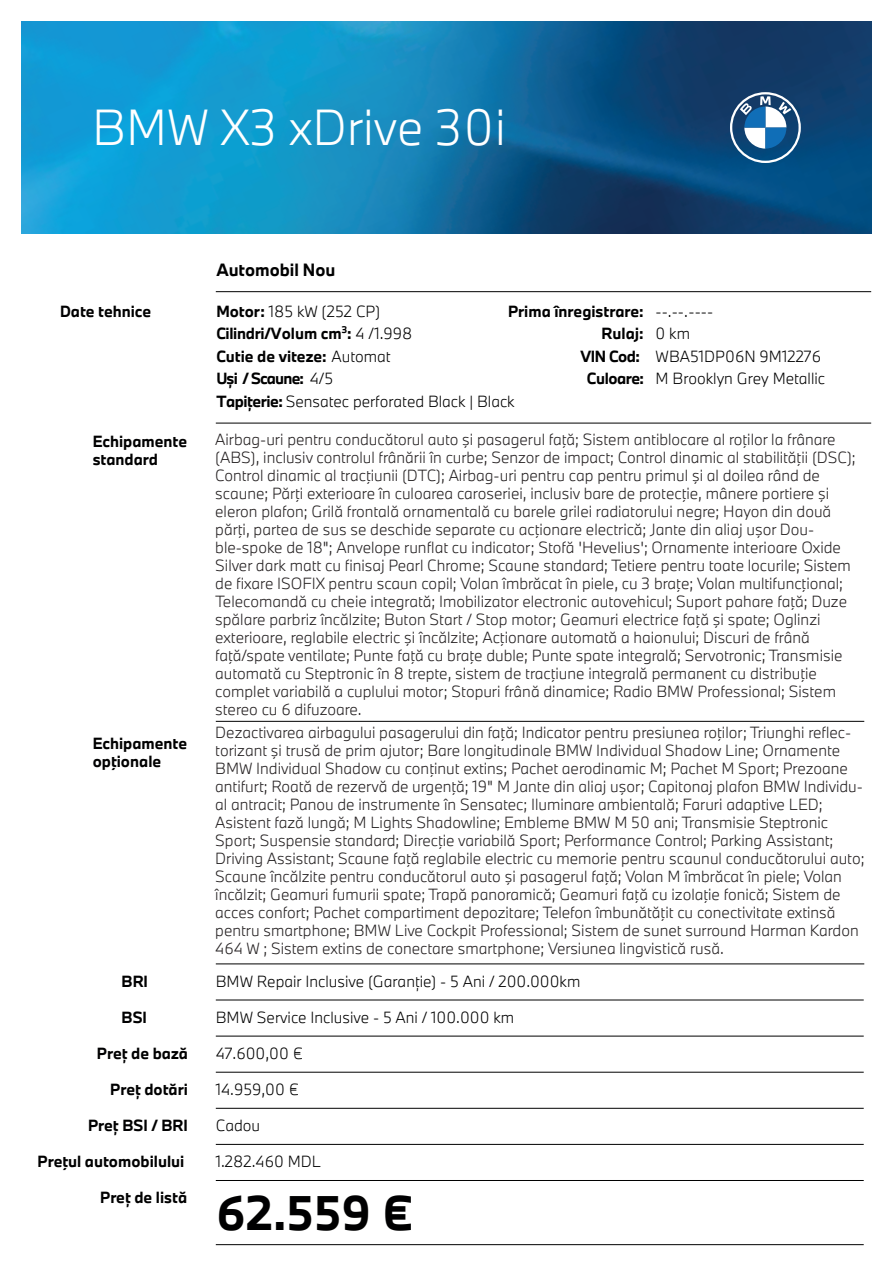
<style>
.page{position:relative;width:893px;height:1263px;background:#fff}
.page>*{position:absolute;margin:0;border:0;box-sizing:border-box;transform-origin:0 0}
.t1{font:300 46.95px "BMW Type Next";color:#fff}
.t2{font:700 45px "BMW Type Next";color:#000001}
.t3{font:700 16.5px "BMW Type Next";color:#000001}
.t4{font:300 15px/18px "BMW Type Next";color:#231f20}
.t5{font:700 15px/22.5px "BMW Type Next";color:#000001}
.t6{font:300 15px/22.5px "BMW Type Next";color:#000001}
.s1{font-weight:300}
.s2{font-weight:700}
</style>
<div class="page">
<hr style="left:216px;top:291px;width:655px;height:1px;background:#000001">
<hr style="left:216px;top:1000px;width:648px;height:1px;background:#000001">
<hr style="left:216px;top:721px;width:648px;height:1px;background:#000001">
<hr style="left:216px;top:964px;width:648px;height:1px;background:#000001">
<hr style="left:216px;top:1036px;width:648px;height:1px;background:#000001">
<hr style="left:216px;top:1072px;width:648px;height:1px;background:#000001">
<hr style="left:216px;top:1108px;width:648px;height:1px;background:#000001">
<hr style="left:216px;top:1144px;width:648px;height:1px;background:#000001">
<hr style="left:216px;top:1180px;width:648px;height:1px;background:#000001">
<hr style="left:216px;top:1244px;width:648px;height:1px;background:#000001">
<hr style="left:216px;top:423px;width:655px;height:1px;background:#000001">
<img style="left:21px;top:21px;width:851px;height:213px">
<svg style="left:730px;top:92px;width:71px;height:71px"></svg>
<h1 class="t1" style="left:92px;top:96px;width:415px">BMW X3 xDrive 30i</h1>
<p class="t5" style="left:60px;top:300px;width:93px">Date tehnice</p>
<p class="t5" style="left:93px;top:432px;width:96px;line-height:18px">Echipamente standard</p>
<p class="t5" style="left:93px;top:734px;width:96px;line-height:18px">Echipamente opţionale</p>
<p class="t5" style="left:122px;top:970px;width:28px">BRI</p>
<p class="t5" style="left:122px;top:1006px;width:27px">BSI</p>
<p class="t5" style="left:97px;top:1042px;width:93px">Preț de bază</p>
<p class="t5" style="left:110px;top:1078px;width:79px">Preț dotări</p>
<p class="t5" style="left:88px;top:1114px;width:101px">Preț BSI / BRI</p>
<p class="t5" style="left:37px;top:1150px;width:148px">Preţul automobilului</p>
<p class="t5" style="left:100px;top:1186px;width:89px">Preț de listă</p>
<p class="t3" style="left:216px;top:259px;width:121px">Automobil Nou</p>
<p class="t5" style="left:216px;top:300px;width:198px">Motor: <span class="s1">185 kW (252 CP)<br></span>Cilindri/Volum cm<sup>3</sup>: <span class="s1">4 /1.998<br></span>Cutie de viteze: <span class="s1">Automat<br></span>Uși / Scaune: <span class="s1">4/5</span></p>
<p class="t5" style="left:508px;top:300px;width:137px;text-align:right">Prima înregistrare:<br>Rulaj:<br>VIN Cod:</p>
<p class="t6" style="left:656px;top:300px;width:167px">--.--.----<br>0 km<br>WBA51DP06N 9M12276</p>
<p class="t6" style="left:587px;top:367px;width:240px"><span class="s2">Culoare:</span> M Brooklyn Grey Metallic</p>
<p class="t6" style="left:216px;top:390px;width:300px"><span class="s2">Tapițerie:</span> Sensatec perforated Black | Black</p>
<p class="t4" style="left:215px;top:430px;width:642px">Airbag-uri pentru conducătorul auto şi pasagerul faţă; Sistem antiblocare al roţilor la frânare (ABS), inclusiv controlul frânării în curbe; Senzor de impact; Control dinamic al stabilităţii (DSC); Control dinamic al tracţiunii (DTC); Airbag-uri pentru cap pentru primul şi al doilea rând de scaune; Părţi exterioare în culoarea caroseriei, inclusiv bare de protecţie, mânere portiere şi eleron plafon; Grilă frontală ornamentală cu barele grilei radiatorului negre; Hayon din două părţi, partea de sus se deschide separate cu acţionare electrică; Jante din aliaj uşor Dou&shy;ble-spoke de 18"; Anvelope runflat cu indicator; Stofă 'Hevelius'; Ornamente interioare Oxide Silver dark matt cu finisaj Pearl Chrome; Scaune standard; Tetiere pentru toate locurile; Sistem de fixare ISOFIX pentru scaun copil; Volan îmbrăcat în piele, cu 3 braţe; Volan multifuncţional; Telecomandă cu cheie integrată; Imobilizator electronic autovehicul; Suport pahare faţă; Duze spălare parbriz încălzite; Buton Start / Stop motor; Geamuri electrice faţă şi spate; Oglinzi exterioare, reglabile electric şi încălzite; Acţionare automată a haionului; Discuri de frână faţă/spate ventilate; Punte faţă cu braţe duble; Punte spate integrală; Servotronic; Transmisie automată cu Steptronic în 8 trepte, sistem de tracţiune integrală permanent cu distribuţie complet variabilă a cuplului motor; Stopuri frână dinamice; Radio BMW Professional; Sistem stereo cu 6 difuzoare.</p>
<p class="t4" style="left:215px;top:723px;width:651px">Dezactivarea airbagului pasagerului din faţă; Indicator pentru presiunea roţilor; Triunghi reflec&shy;torizant şi trusă de prim ajutor; Bare longitudinale BMW Individual Shadow Line; Ornamente BMW Individual Shadow cu conţinut extins; Pachet aerodinamic M; Pachet M Sport; Prezoane antifurt; Roată de rezervă de urgenţă; 19" M Jante din aliaj uşor; Capitonaj plafon BMW Individu&shy;al antracit; Panou de instrumente în Sensatec; Iluminare ambientală; Faruri adaptive LED; Asistent fază lungă; M Lights Shadowline; Embleme BMW M 50 ani; Transmisie Steptronic Sport; Suspensie standard; Direcţie variabilă Sport; Performance Control; Parking Assistant; Driving Assistant; Scaune faţă reglabile electric cu memorie pentru scaunul conducătorului auto; Scaune încălzite pentru conducătorul auto şi pasagerul faţă; Volan M îmbrăcat în piele; Volan încălzit; Geamuri fumurii spate; Trapă panoramică; Geamuri faţă cu izolaţie fonică; Sistem de acces confort; Pachet compartiment depozitare; Telefon îmbunătăţit cu conectivitate extinsă pentru smartphone; BMW Live Cockpit Professional; Sistem de sunet surround Harman Kardon 464 W ; Sistem extins de conectare smartphone; Versiunea lingvistică rusă.</p>
<p class="t6" style="left:216px;top:970px;width:366px">BMW Repair Inclusive (Garanție) - 5 Ani / 200.000km</p>
<p class="t6" style="left:216px;top:1006px;width:300px">BMW Service Inclusive - 5 Ani / 100.000 km</p>
<p class="t6" style="left:216px;top:1042px;width:89px">47.600,00 €</p>
<p class="t6" style="left:216px;top:1078px;width:85px">14.959,00 €</p>
<p class="t6" style="left:216px;top:1114px;width:46px">Cadou</p>
<p class="t6" style="left:216px;top:1150px;width:107px">1.282.460 MDL</p>
<h2 class="t2" style="left:216px;top:1181px;width:199px">62.559 €</h2>
</div>
